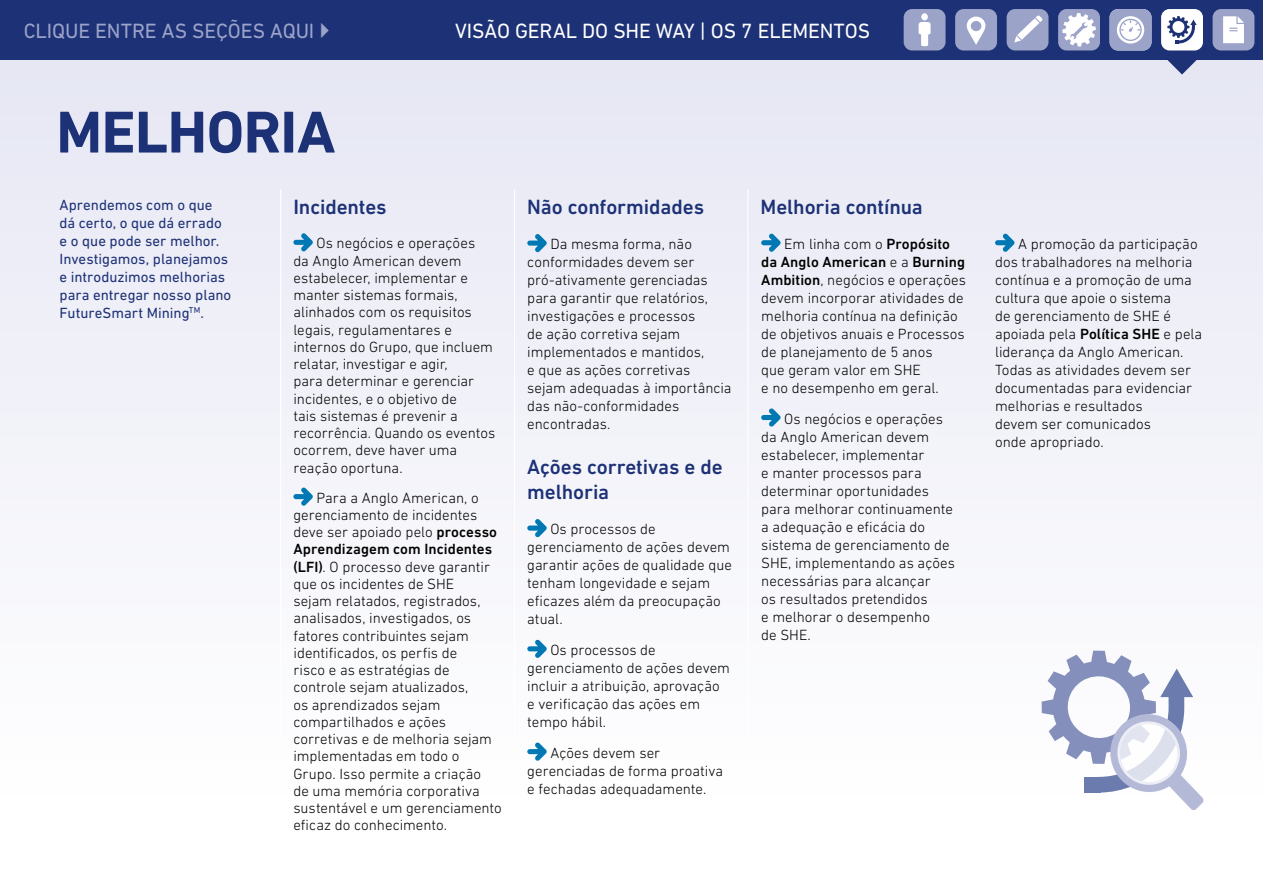
<style>
.page{position:relative;width:1263px;height:893px;background:#fff}
.page>*{position:absolute;margin:0;border:0;box-sizing:border-box;transform-origin:0 0}
.t1{font:700 60px "DIN Next LT Pro";letter-spacing:-.01em;color:#1d3176}
.t2{font:500 21px/25.2px "DIN Next LT Pro";letter-spacing:-.005em;color:#1d3176}
.t3{font:21px "DIN Next LT Pro";letter-spacing:-.01em;color:#fff}
.t4{font:21px "DIN Next LT Pro";letter-spacing:-.005em;color:#9ca3c9}
.t5{font:300 15px/18px "DIN Next LT Pro";color:#000}
.t6{font:15px/18px "DIN Next LT Pro";color:#1d3176}
.s1{font-weight:500}
</style>
<div class="page">
<div style="left:0;top:60px;width:1263px;height:750px;background:#f2f3f9"></div>
<div style="left:0;top:0;width:1263px;height:60px;background:#1d3176"></div>
<div style="left:1161px;top:9px;width:42px;height:41px;background:#fff;border-radius:8px"></div>
<svg style="left:1167px;top:60px;width:30px;height:15px"></svg>
<svg style="left:293px;top:233px;width:20px;height:18px"></svg>
<svg style="left:293px;top:487px;width:20px;height:19px"></svg>
<svg style="left:527px;top:234px;width:20px;height:18px"></svg>
<svg style="left:527px;top:519px;width:20px;height:18px"></svg>
<svg style="left:527px;top:640px;width:20px;height:18px"></svg>
<svg style="left:527px;top:742px;width:20px;height:19px"></svg>
<hr style="left:514px;top:189px;width:1px;height:644px;background:#fff">
<hr style="left:280px;top:189px;width:1px;height:644px;background:#fff">
<hr style="left:747px;top:189px;width:1px;height:644px;background:#fff">
<svg style="left:761px;top:233px;width:20px;height:19px"></svg>
<svg style="left:761px;top:408px;width:20px;height:19px"></svg>
<svg style="left:995px;top:233px;width:19px;height:19px"></svg>
<svg style="left:1167px;top:16px;width:30px;height:27px"></svg>
<svg style="left:1042px;top:651px;width:161px;height:159px"></svg>
<div style="left:904px;top:9px;width:41px;height:41px;background:#9ca3c9;border-radius:8px"></div>
<div style="left:921px;top:13px;width:7px;height:7px;background:#fff;border-radius:50%"></div>
<svg style="left:919px;top:22px;width:12px;height:24px"></svg>
<div style="left:955px;top:9px;width:42px;height:41px;background:#9ca3c9;border-radius:8px"></div>
<svg style="left:967px;top:17px;width:18px;height:28px"></svg>
<div style="left:1007px;top:9px;width:41px;height:41px;background:#9ca3c9;border-radius:8px"></div>
<svg style="left:1014px;top:15px;width:29px;height:27px"></svg>
<div style="left:1212px;top:9px;width:42px;height:41px;background:#9ca3c9;border-radius:8px"></div>
<svg style="left:1223px;top:16px;width:21px;height:27px"></svg>
<div style="left:1058px;top:9px;width:42px;height:41px;background:#9ca3c9;border-radius:8px"></div>
<svg style="left:1062px;top:13px;width:34px;height:33px"></svg>
<div style="left:1109px;top:9px;width:42px;height:41px;background:#9ca3c9;border-radius:8px"></div>
<svg style="left:1117px;top:16px;width:27px;height:28px"></svg>
<h2 class="t4" style="left:24px;top:19px;width:292px">CLIQUE ENTRE AS SEÇÕES AQUI</h2>
<h1 class="t1" style="left:56px;top:97px;width:281px">MELHORIA</h1>
<h2 class="t3" style="left:455px;top:18px;width:417px">VISÃO GERAL DO SHE WAY | OS 7 ELEMENTOS</h2>
<p class="t6" style="left:60px;top:195px;width:173px">Aprendemos com o que dá certo, o que dá errado e o que pode ser melhor.<br>Investigamos, planejamos e introduzimos melhorias para entregar nosso plano<br>FutureSmart Mining<sup>TM</sup>.</p>
<h2 class="t2" style="left:293px;top:194px;width:95px">Incidentes</h2>
<p class="t5" style="left:293px;top:235px;width:203px;line-height:17.2px;text-indent:23px">Os negócios e operações<br>da Anglo American devem estabelecer, implementar e manter sistemas formais, alinhados com os requisitos legais, regulamentares e internos do Grupo, que incluem relatar, investigar e agir,<br>para determinar e gerenciar incidentes, e o objetivo de<br>tais sistemas é prevenir a recorrência. Quando os eventos ocorrem, deve haver uma reação oportuna.</p>
<p class="t5" style="left:293px;top:489px;width:210px;line-height:17.2px;text-indent:23px">Para a Anglo American, o gerenciamento de incidentes deve ser apoiado pelo <span class="s1">processo<br>Aprendizagem com Incidentes (LFI)</span>. O processo deve garantir que os incidentes de SHE<br>sejam relatados, registrados, analisados, investigados, os fatores contribuintes sejam identificados, os perfis de<br>risco e as estratégias de controle sejam atualizados,<br>os aprendizados sejam compartilhados e ações corretivas e de melhoria sejam implementadas em todo o<br>Grupo. Isso permite a criação<br>de uma memória corporativa sustentável e um gerenciamento eficaz do conhecimento.</p>
<h2 class="t2" style="left:527px;top:194px;width:178px">Não conformidades</h2>
<p class="t5" style="left:527px;top:235px;width:206px;text-indent:23px">Da mesma forma, não conformidades devem ser pró-ativamente gerenciadas para garantir que relatórios, investigações e processos<br>de ação corretiva sejam implementados e mantidos,<br>e que as ações corretivas sejam adequadas à importância das não-conformidades encontradas.</p>
<h2 class="t2" style="left:527px;top:454px;width:197px">Ações corretivas e de melhoria</h2>
<p class="t5" style="left:527px;top:520px;width:206px;text-indent:23px">Os processos de gerenciamento de ações devem garantir ações de qualidade que tenham longevidade e sejam eficazes além da preocupação atual.</p>
<p class="t5" style="left:527px;top:641px;width:204px;text-indent:23px">Os processos de gerenciamento de ações devem incluir a atribuição, aprovação e verificação das ações em tempo hábil.</p>
<p class="t5" style="left:527px;top:743px;width:197px;text-indent:23px">Ações devem ser gerenciadas de forma proativa e fechadas adequadamente.</p>
<h2 class="t2" style="left:761px;top:194px;width:164px">Melhoria contínua</h2>
<p class="t5" style="left:761px;top:235px;width:206px;text-indent:23px">Em linha com o <span class="s1">Propósito da Anglo American</span> e a <span class="s1">Burning<br>Ambition</span>, negócios e operações devem incorporar atividades de melhoria contínua na definição de objetivos anuais e Processos de planejamento de 5 anos<br>que geram valor em SHE<br>e no desempenho em geral.</p>
<p class="t5" style="left:761px;top:409px;width:195px;text-indent:23px">Os negócios e operações da Anglo American devem estabelecer, implementar<br>e manter processos para determinar oportunidades para melhorar continuamente a adequação e eficácia do sistema de gerenciamento de<br>SHE, implementando as ações necessárias para alcançar<br>os resultados pretendidos<br>e melhorar o desempenho<br>de SHE.</p>
<p class="t5" style="left:995px;top:235px;width:209px;text-indent:23px">A promoção da participação dos trabalhadores na melhoria contínua e a promoção de uma cultura que apoie o sistema<br>de gerenciamento de SHE é apoiada pela <span class="s1">Política SHE</span> e pela liderança da Anglo American.<br>Todas as atividades devem ser documentadas para evidenciar melhorias e resultados<br>devem ser comunicados<br>onde apropriado.</p>
</div>
